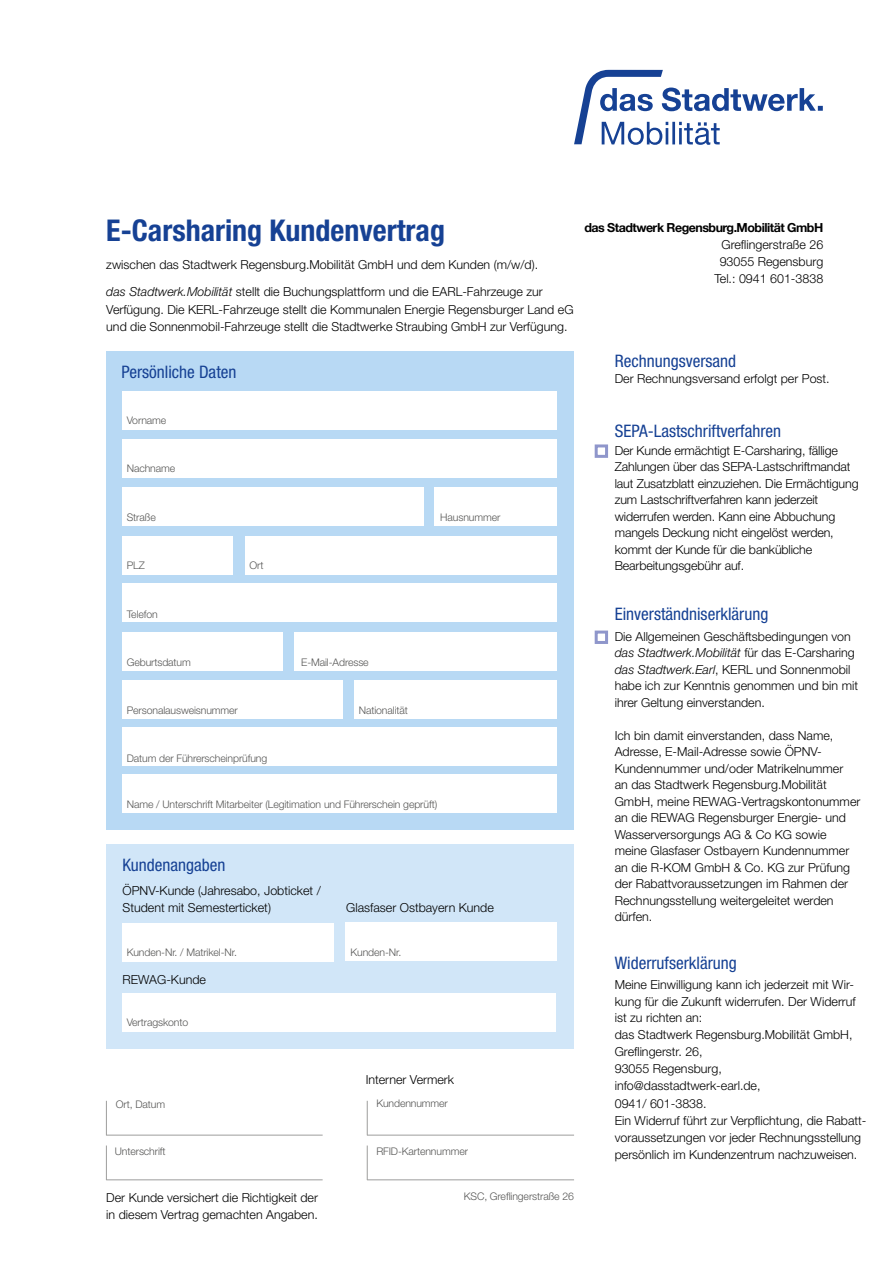
<style>
.page{position:relative;width:893px;height:1263px;background:#fff}
.page>*{position:absolute;margin:0;border:0;box-sizing:border-box;transform-origin:0 0}
.t1{font:700 condensed 30px "Helvetica Neue LT Pro";color:#164194}
.t2{font:condensed 17.25px "Helvetica Neue LT Pro";color:#164194}
.t3{font:300 12.45px/16.5px "Helvetica Neue LT Pro";color:#000}
.t4{font:700 12.45px "Helvetica Neue";letter-spacing:-.04em;color:#000}
.t5{font:300 10.5px "Helvetica Neue LT Pro";letter-spacing:-.01em;color:#575756}
.s1{font-style:italic}
</style>
<div class="page">
<div style="left:106px;top:844px;width:468px;height:205px;background:#d1e6f8"></div>
<div style="left:122px;top:923px;width:212px;height:38px;background:#fff"></div>
<div style="left:106px;top:351px;width:468px;height:478px;background:#b8d9f4"></div>
<div style="left:122px;top:391px;width:435px;height:38px;background:#fff"></div>
<div style="left:122px;top:440px;width:435px;height:38px;background:#fff"></div>
<div style="left:122px;top:487px;width:302px;height:39px;background:#fff"></div>
<div style="left:122px;top:536px;width:110px;height:38px;background:#fff"></div>
<div style="left:122px;top:584px;width:435px;height:38px;background:#fff"></div>
<div style="left:122px;top:632px;width:161px;height:38px;background:#fff"></div>
<div style="left:354px;top:680px;width:203px;height:39px;background:#fff"></div>
<div style="left:435px;top:487px;width:122px;height:39px;background:#fff"></div>
<div style="left:245px;top:536px;width:312px;height:38px;background:#fff"></div>
<div style="left:295px;top:632px;width:262px;height:38px;background:#fff"></div>
<div style="left:122px;top:680px;width:220px;height:39px;background:#fff"></div>
<div style="left:122px;top:727px;width:435px;height:38px;background:#fff"></div>
<div style="left:122px;top:774px;width:435px;height:38px;background:#fff"></div>
<div style="left:595px;top:444px;width:13px;height:14px;background:#fff;border:3px solid #8f96cb"></div>
<div style="left:595px;top:630px;width:13px;height:14px;background:#fff;border:3px solid #8f96cb"></div>
<div style="left:346px;top:922px;width:211px;height:38px;background:#fff"></div>
<div style="left:122px;top:993px;width:434px;height:38px;background:#fff"></div>
<hr style="left:106px;top:1135px;width:217px;height:1px;background:#9d9d9c">
<hr style="left:106px;top:1101px;width:1px;height:34px;background:#9d9d9c">
<hr style="left:106px;top:1179px;width:217px;height:1px;background:#9d9d9c">
<hr style="left:106px;top:1145px;width:1px;height:35px;background:#9d9d9c">
<hr style="left:367px;top:1135px;width:207px;height:1px;background:#9d9d9c">
<hr style="left:367px;top:1101px;width:1px;height:34px;background:#9d9d9c">
<hr style="left:367px;top:1179px;width:207px;height:1px;background:#9d9d9c">
<hr style="left:367px;top:1145px;width:1px;height:35px;background:#9d9d9c">
<svg style="left:574px;top:70px;width:249px;height:75px"></svg>
<h1 class="t1" style="left:106px;top:212px;width:340px">E-Carsharing Kundenvertrag</h1>
<p class="t3" style="left:106px;top:256px;width:433px">zwischen das Stadtwerk Regensburg.Mobilität GmbH und dem Kunden (m/w/d).</p>
<p class="t3" style="left:106px;top:283px;width:469px;line-height:17.2px"><span class="s1">das Stadtwerk.Mobilität</span> stellt die Buchungsplattform und die EARL-Fahrzeuge zur<br>Verfügung. Die KERL-Fahrzeuge stellt die Kommunalen Energie Regensburger Land eG und die Sonnenmobil-Fahrzeuge stellt die Stadtwerke Straubing GmbH zur Verfügung.</p>
<h2 class="t2" style="left:121px;top:362px;width:117px">Persönliche Daten</h2>
<p class="t5" style="left:127px;top:414px;width:41px">Vorname</p>
<p class="t5" style="left:127px;top:462px;width:50px">Nachname</p>
<p class="t5" style="left:127px;top:511px;width:31px">Straße</p>
<p class="t5" style="left:440px;top:511px;width:62px">Hausnummer</p>
<p class="t5" style="left:127px;top:559px;width:20px">PLZ</p>
<p class="t5" style="left:249px;top:559px;width:15px">Ort</p>
<p class="t4" style="left:584px;top:217px;width:240px">das Stadtwerk Regensburg.Mobilität GmbH</p>
<p class="t3" style="left:714px;top:236px;width:110px;line-height:17.2px;text-align:center">Greflingerstraße 26<br>93055 Regensburg<br>Tel.: 0941 601-3838</p>
<h2 class="t2" style="left:615px;top:351px;width:123px">Rechnungsversand</h2>
<p class="t3" style="left:615px;top:370px;width:216px">Der Rechnungsversand erfolgt per Post.</p>
<h2 class="t2" style="left:615px;top:421px;width:168px">SEPA-Lastschriftverfahren</h2>
<p class="t3" style="left:615px;top:442px;width:245px">Der Kunde ermächtigt E-Carsharing, fällige Zahlungen über das SEPA-Lastschriftmandat laut Zusatzblatt einzuziehen. Die Ermächtigung zum Lastschriftverfahren kann jederzeit widerrufen werden. Kann eine Abbuchung mangels Deckung nicht eingelöst werden, kommt der Kunde für die bankübliche Bearbeitungsgebühr auf.</p>
<p class="t5" style="left:127px;top:608px;width:33px">Telefon</p>
<p class="t5" style="left:127px;top:656px;width:66px">Geburtsdatum</p>
<p class="t5" style="left:301px;top:656px;width:69px">E-Mail-Adresse</p>
<p class="t5" style="left:127px;top:703px;width:113px">Personalausweisnummer</p>
<p class="t5" style="left:359px;top:703px;width:51px">Nationalität</p>
<p class="t5" style="left:127px;top:751px;width:142px">Datum der Führerscheinprüfung</p>
<p class="t5" style="left:127px;top:797px;width:312px">Name / Unterschrift Mitarbeiter (Legitimation und Führerschein geprüft)</p>
<h2 class="t2" style="left:122px;top:855px;width:104px">Kundenangaben</h2>
<p class="t3" style="left:122px;top:882px;width:200px;line-height:17.2px">ÖPNV-Kunde (Jahresabo, Jobticket /<br>Student mit Semesterticket)</p>
<p class="t5" style="left:127px;top:946px;width:112px">Kunden-Nr. / Matrikel-Nr.</p>
<p class="t3" style="left:122px;top:971px;width:85px">REWAG-Kunde</p>
<p class="t5" style="left:127px;top:1016px;width:63px">Vertragskonto</p>
<p class="t3" style="left:346px;top:899px;width:149px">Glasfaser Ostbayern Kunde</p>
<p class="t5" style="left:351px;top:946px;width:52px">Kunden-Nr.</p>
<p class="t3" style="left:366px;top:1071px;width:90px">Interner Vermerk</p>
<p class="t5" style="left:376px;top:1097px;width:73px">Kundennummer</p>
<p class="t5" style="left:116px;top:1097px;width:51px">Ort, Datum</p>
<p class="t5" style="left:115px;top:1144px;width:52px">Unterschrift</p>
<p class="t5" style="left:376px;top:1144px;width:93px">RFID-Kartennummer</p>
<p class="t3" style="left:106px;top:1188px;width:213px;line-height:17.2px">Der Kunde versichert die Richtigkeit der in diesem Vertrag gemachten Angaben.</p>
<p class="t5" style="left:464px;top:1190px;width:112px">KSC, Greflingerstraße 26</p>
<h2 class="t2" style="left:615px;top:604px;width:155px">Einverständniserklärung</h2>
<p class="t3" style="left:615px;top:628px;width:245px">Die Allgemeinen Geschäftsbedingungen von <span class="s1">das Stadtwerk.Mobilität</span> für das E-Carsharing <span class="s1">das Stadtwerk.Earl</span>, KERL und Sonnenmobil habe ich zur Kenntnis genommen und bin mit ihrer Geltung einverstanden.</p>
<p class="t3" style="left:615px;top:727px;width:247px">Ich bin damit einverstanden, dass Name, Adresse, E-Mail-Adresse sowie ÖPNV-Kundennummer und/oder Matrikelnummer<br>an das Stadtwerk Regensburg.Mobilität GmbH, meine REWAG-Vertragskontonummer an die REWAG Regensburger Energie- und Wasserversorgungs AG &amp; Co KG sowie meine Glasfaser Ostbayern Kundennummer an die R-KOM GmbH &amp; Co. KG zur Prüfung der Rabattvoraussetzungen im Rahmen der Rechnungsstellung weitergeleitet werden dürfen.</p>
<h2 class="t2" style="left:615px;top:952px;width:123px">Widerrufserklärung</h2>
<p class="t3" style="left:615px;top:976px;width:253px;line-height:17.1px">Meine Einwilligung kann ich jederzeit mit Wir&shy;kung für die Zukunft widerrufen. Der Widerruf ist zu richten an:<br>das Stadtwerk Regensburg.Mobilität GmbH, Greflingerstr. 26,<br>93055 Regensburg, info@dasstadtwerk-earl.de,<br>0941/ 601-3838.<br>Ein Widerruf führt zur Verpflichtung, die Rabatt&shy;voraussetzungen vor jeder Rechnungsstellung persönlich im Kundenzentrum nachzuweisen.</p>
</div>
